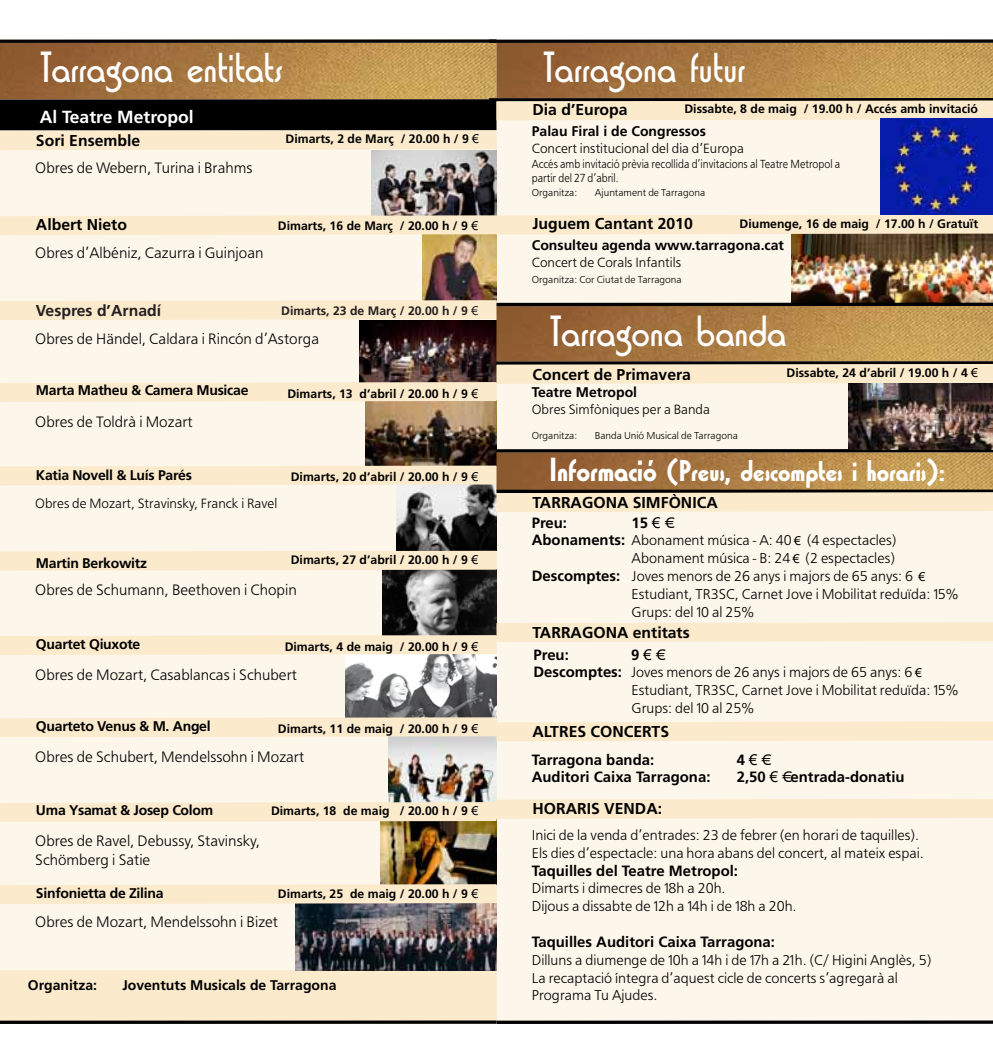
<style>
.page{position:relative;width:993px;height:1042px;background:#fff}
.page>*{position:absolute;margin:0;border:0;box-sizing:border-box;transform-origin:0 0}
.t1{font:45.68px "Washington D";color:#fff}
.t2{font:700 31.5px "Washington D";color:#fff}
.t3{font:700 17.5px "Frutiger";color:#fff}
.t4{font:15.75px/18.9px "Frutiger";color:#000}
.t5{font:700 15.75px "Frutiger";color:#000}
.t6{font:700 15.75px "Frutiger";color:#231f20}
.t7{font:14.88px/17.8px "Frutiger";color:#000}
.t8{font:700 14.88px "Frutiger";color:#000}
.t9{font:700 14px "Frutiger";letter-spacing:-.02em;color:#000}
.t10{font:14px "Frutiger";color:#000}
.t11{font:700 14px "Frutiger";color:#000}
.t12{font:700 12.25px "Frutiger";color:#000}
.t13{font:12.25px/14.7px "Frutiger";color:#000;scale:.9 1}
.t14{font:700 12.25px "Frutiger";color:#231f20}
.t15{font:10.5px "Frutiger";color:#000}
.s1{font-family:"Arial";font-weight:400}
.s2{font-size:35px}
.s3{font-weight:700}
.s4{font-family:"Arial";font-size:12.25px}
</style>
<div class="page">
<div style="left:0;top:40px;width:496px;height:981px;background:#fdf6ea"></div>
<div style="left:496px;top:40px;width:496px;height:981px;background:#fdf6ea"></div>
<div style="left:0;top:970px;width:496px;height:50px;background:#fbeacc"></div>
<svg style="left:0;top:1020px;width:496px;height:4px;background:#2b2824"></svg>
<img style="left:0;top:43px;width:992px;height:56px">
<svg style="left:0;top:39px;width:489px;height:4px;background:#2a2926"></svg>
<img style="left:422px;top:235px;width:74px;height:65px">
<img style="left:360px;top:320px;width:136px;height:44px">
<img style="left:366px;top:402px;width:130px;height:63px">
<img style="left:397px;top:485px;width:99px;height:66px">
<img style="left:382px;top:570px;width:114px;height:52px">
<img style="left:345px;top:655px;width:151px;height:62px">
<img style="left:388px;top:741px;width:108px;height:58px">
<img style="left:380px;top:822px;width:116px;height:62px">
<img style="left:295px;top:904px;width:201px;height:66px">
<img style="left:371px;top:150px;width:125px;height:65px">
<svg style="left:0;top:130px;width:496px;height:20px;background:#f8e8cb"></svg>
<div style="left:0;top:551px;width:496px;height:19px;background:#fbeacc"></div>
<svg style="left:0;top:884px;width:496px;height:20px;background:#f8e7cb"></svg>
<svg style="left:0;top:465px;width:496px;height:20px;background:#f9e8cb"></svg>
<svg style="left:0;top:300px;width:496px;height:20px;background:#faeacd"></svg>
<div style="left:0;top:99px;width:496px;height:31px;background:#000"></div>
<svg style="left:0;top:622px;width:992px;height:33px"></svg>
<img style="left:791px;top:235px;width:201px;height:68px">
<hr style="left:489px;top:98px;width:503px;height:3px;background:#000">
<svg style="left:489px;top:39px;width:503px;height:4px;background:#2b2a29"></svg>
<svg style="left:496px;top:1020px;width:496px;height:4px;background:#2b2a28"></svg>
<img style="left:496px;top:306px;width:496px;height:55px">
<svg style="left:496px;top:361px;width:496px;height:3px"></svg>
<hr style="left:496px;top:303px;width:496px;height:3px;background:#000">
<img style="left:496px;top:452px;width:496px;height:37px">
<svg style="left:496px;top:489px;width:496px;height:3px"></svg>
<hr style="left:496px;top:449px;width:496px;height:3px;background:#000">
<svg style="left:496px;top:100px;width:496px;height:20px;background:#efdfc2"></svg>
<svg style="left:0;top:215px;width:992px;height:20px;background:#f8e7ca"></svg>
<svg style="left:0;top:364px;width:992px;height:38px"></svg>
<svg style="left:496px;top:492px;width:496px;height:20px;background:#f3e2c6"></svg>
<img style="left:879px;top:118px;width:113px;height:96px">
<img style="left:848px;top:383px;width:144px;height:66px">
<svg style="left:0;top:717px;width:992px;height:24px"></svg>
<svg style="left:0;top:799px;width:992px;height:23px"></svg>
<h1 class="t1" style="left:40px;top:43px;width:244px">Tarragona entitats</h1>
<p class="t3" style="left:40px;top:107px;width:155px">Al Teatre Metropol</p>
<p class="t5" style="left:36px;top:131px;width:106px">Sori Ensemble</p>
<p class="t12" style="left:285px;top:132px;width:195px">Dimarts, 2 de Març / 20.00 h / 9 <span class="s1">€</span></p>
<p class="t4" style="left:35px;top:160px;width:219px">Obres de Webern, Turina i Brahms</p>
<p class="t5" style="left:36px;top:215px;width:93px">Albert Nieto</p>
<p class="t4" style="left:35px;top:245px;width:229px">Obres d’Albéniz, Cazurra i Guinjoan</p>
<p class="t12" style="left:278px;top:218px;width:202px">Dimarts, 16 de Març / 20.00 h / 9 <span class="s1">€</span></p>
<p class="t6" style="left:36px;top:301px;width:127px">Vespres d’Arnadí</p>
<p class="t14" style="left:281px;top:304px;width:198px">Dimarts, 23 de Març / 20.00 h / 9 <span class="s1">€</span></p>
<p class="t4" style="left:35px;top:331px;width:285px">Obres de Händel, Caldara i Rincón d’Astorga</p>
<p class="t9" style="left:36px;top:382px;width:214px">Marta Matheu &amp; Camera Musicae</p>
<p class="t4" style="left:35px;top:413px;width:159px">Obres de Toldrà i Mozart</p>
<p class="t12" style="left:287px;top:386px;width:192px">Dimarts, 13 d’abril / 20.00 h / 9 <span class="s1">€</span></p>
<p class="t9" style="left:36px;top:467px;width:157px">Katia Novell &amp; Luís Parés</p>
<p class="t10" style="left:35px;top:494px;width:243px">Obres de Mozart, Stravinsky, Franck i Ravel</p>
<p class="t12" style="left:291px;top:470px;width:189px">Dimarts, 20 d’abril / 20.00 h / 9 <span class="s1">€</span></p>
<p class="t9" style="left:36px;top:555px;width:112px">Martin Berkowitz</p>
<p class="t12" style="left:291px;top:553px;width:189px">Dimarts, 27 d’abril / 20.00 h / 9 <span class="s1">€</span></p>
<p class="t4" style="left:35px;top:581px;width:263px">Obres de Schumann, Beethoven i Chopin</p>
<p class="t9" style="left:36px;top:635px;width:106px">Quartet Qiuxote</p>
<p class="t12" style="left:284px;top:639px;width:195px">Dimarts, 4 de maig / 20.00 h / 9 <span class="s1">€</span></p>
<p class="t4" style="left:35px;top:666px;width:263px">Obres de Mozart, Casablancas i Schubert</p>
<p class="t9" style="left:36px;top:717px;width:176px">Quarteto Venus &amp; M. Angel</p>
<p class="t12" style="left:278px;top:721px;width:202px">Dimarts, 11 de maig / 20.00 h / 9 <span class="s1">€</span></p>
<p class="t4" style="left:35px;top:748px;width:270px">Obres de Schubert, Mendelssohn i Mozart</p>
<p class="t9" style="left:36px;top:802px;width:179px">Uma Ysamat &amp; Josep Colom</p>
<p class="t4" style="left:35px;top:832px;width:226px">Obres de Ravel, Debussy, Stavinsky,<br>Schömberg i Satie</p>
<p class="t9" style="left:36px;top:884px;width:129px">Sinfonietta de Zilina</p>
<p class="t12" style="left:271px;top:804px;width:208px">Dimarts, 18 de maig / 20.00 h / 9 <span class="s1">€</span></p>
<p class="t12" style="left:278px;top:886px;width:202px">Dimarts, 25 de maig / 20.00 h / 9 <span class="s1">€</span></p>
<p class="t4" style="left:35px;top:913px;width:244px">Obres de Mozart, Mendelssohn i Bizet</p>
<p class="t11" style="left:28px;top:977px;width:71px">Organitza:</p>
<p class="t11" style="left:122px;top:977px;width:215px">Joventuts Musicals de Tarragona</p>
<h1 class="t1" style="left:542px;top:43px;width:204px">Tarragona futur</h1>
<p class="t5" style="left:532px;top:100px;width:97px">Dia d’Europa</p>
<p class="t12" style="left:684px;top:102px;width:295px">Dissabte, 8 de maig / 19.00 h / Accés amb invitació</p>
<p class="t11" style="left:531px;top:123px;width:176px">Palau Firal i de Congressos</p>
<p class="t10" style="left:531px;top:139px;width:213px">Concert institucional del dia d’Europa</p>
<p class="t13" style="left:531px;top:157px;width:344px">Accés amb invitació prèvia recollida d’invitacions al Teatre Metropol a partir del 27 d’abril.</p>
<p class="t15" style="left:531px;top:186px;width:47px">Organitza:</p>
<p class="t15" style="left:594px;top:186px;width:112px">Ajuntament de Tarragona</p>
<p class="t5" style="left:532px;top:214px;width:162px">Juguem Cantant 2010</p>
<p class="t12" style="left:739px;top:216px;width:240px">Diumenge, 16 de maig / 17.00 h / Gratuït</p>
<p class="t11" style="left:531px;top:237px;width:254px">Consulteu agenda www.tarragona.cat</p>
<p class="t10" style="left:531px;top:253px;width:151px">Concert de Corals Infantils</p>
<p class="t15" style="left:531px;top:272px;width:151px">Organitza: Cor Ciutat de Tarragona</p>
<h1 class="t1" style="left:549px;top:307px;width:238px">Tarragona banda</h1>
<p class="t5" style="left:532px;top:365px;width:160px">Concert de Primavera</p>
<p class="t11" style="left:531px;top:384px;width:107px">Teatre Metropol</p>
<p class="t10" style="left:531px;top:400px;width:180px">Obres Simfòniques per a Banda</p>
<p class="t15" style="left:531px;top:429px;width:47px">Organitza:</p>
<p class="t15" style="left:594px;top:429px;width:144px">Banda Unió Musical de Tarragona</p>
<p class="t12" style="left:786px;top:365px;width:193px">Dissabte, 24 d’abril / 19.00 h / 4 <span class="s1">€</span></p>
<h2 class="t2" style="left:549px;top:453px;width:397px"><span class="s2">Informació</span> (Preus, descomptes i horaris):</h2>
<p class="t5" style="left:532px;top:493px;width:187px">TARRAGONA SIMFÒNICA</p>
<p class="t8" style="left:531px;top:514px;width:37px">Preu:</p>
<p class="t8" style="left:631px;top:514px;width:39px">15 <span class="s1">€</span> €</p>
<p class="t7" style="left:531px;top:533px;width:366px"><span class="s3">Abonaments:</span> Abonament música - A: 40 <span class="s4">€</span>€ € (4 espectacles)</p>
<p class="t7" style="left:631px;top:551px;width:265px">Abonament música - B: 24 <span class="s4">€</span> € (2 espectacles)</p>
<p class="t7" style="left:531px;top:568px;width:395px"><span class="s3">Descomptes:</span> Joves menors de 26 anys i majors de 65 anys: 6 <span class="s4">€</span></p>
<p class="t7" style="left:631px;top:586px;width:328px">Estudiant, TR3SC, Carnet Jove i Mobilitat reduïda: 15%</p>
<p class="t7" style="left:631px;top:604px;width:124px">Grups: del 10 al 25%</p>
<p class="t8" style="left:533px;top:646px;width:37px">Preu:</p>
<p class="t8" style="left:631px;top:646px;width:30px">9 <span class="s1">€</span> €</p>
<p class="t7" style="left:533px;top:665px;width:389px"><span class="s3">Descomptes:</span> Joves menors de 26 anys i majors de 65 anys: 6 <span class="s4">€</span></p>
<p class="t7" style="left:631px;top:683px;width:328px">Estudiant, TR3SC, Carnet Jove i Mobilitat reduïda: 15%</p>
<p class="t7" style="left:631px;top:700px;width:124px">Grups: del 10 al 25%</p>
<p class="t8" style="left:531px;top:750px;width:124px">Tarragona banda:</p>
<p class="t8" style="left:736px;top:750px;width:30px">4 <span class="s1">€</span> €</p>
<p class="t8" style="left:531px;top:768px;width:180px">Auditori Caixa Tarragona:</p>
<p class="t8" style="left:736px;top:768px;width:169px">2,50 <span class="s1">€</span> € entrada-donatiu</p>
<p class="t5" style="left:532px;top:623px;width:159px">TARRAGONA entitats</p>
<p class="t5" style="left:532px;top:722px;width:138px">ALTRES CONCERTS</p>
<p class="t5" style="left:532px;top:799px;width:131px">HORARIS VENDA:</p>
<p class="t7" style="left:531px;top:827px;width:393px">Inici de la venda d’entrades: 23 de febrer (en horari de taquilles).<br>Els dies d’espectacle: una hora abans del concert, al mateix espai.</p>
<p class="t8" style="left:531px;top:861px;width:208px">Taquilles del Teatre Metropol:</p>
<p class="t7" style="left:531px;top:880px;width:266px">Dimarts i dimecres de 18h a 20h.<br>Dijous a dissabte de 12h a 14h i de 18h a 20h.</p>
<p class="t8" style="left:531px;top:933px;width:245px">Taquilles Auditori Caixa Tarragona:</p>
<p class="t7" style="left:531px;top:952px;width:401px">Dilluns a diumenge de 10h a 14h i de 17h a 21h. (C/ Higini Anglès, 5)<br>La recaptació íntegra d’aquest cicle de concerts s’agregarà al<br>Programa Tu Ajudes.</p>
</div>
